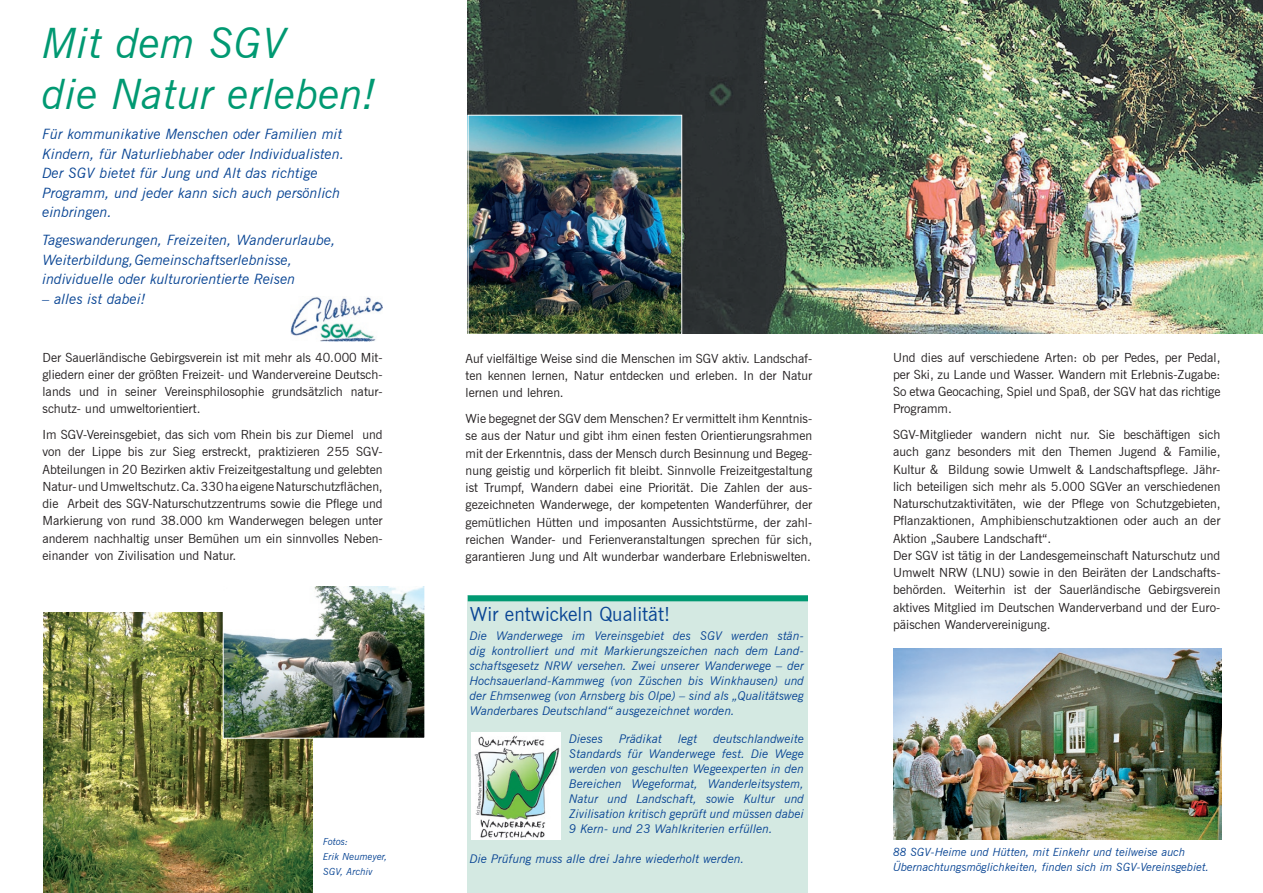
<style>
.page{position:relative;width:1263px;height:893px;background:#fff}
.page>*{position:absolute;margin:0;border:0;box-sizing:border-box;transform-origin:0 0}
.sgv_titel1{font:italic 42px/51px "News Gothic BT";color:#009972}
.sgv_titel3{font:19.5px "News Gothic BT";color:#094594}
.sgv_einleitung{font:italic 14.25px/19.5px "News Gothic BT";color:#094594}
.sgv_fließtext{font:12.6px/17.2px "News Gothic BT";color:#231f20;text-align:justify}
.sgv_fließtext-2{font:italic 12px/15px "News Gothic BT";color:#094594;text-align:justify}
.sgv_bildtext{font:italic 11.25px/15px "News Gothic BT";color:#094594}
.sgv_bildtext-2{font:italic 9.75px/15px "News Gothic BT";color:#094594}
</style>
<div class="page">
<img style="left:893px;top:649px;width:329px;height:191px">
<img style="left:468px;top:0;width:795px;height:334px">
<div style="left:468px;top:596px;width:340px;height:297px;background:#d4e9e2"></div>
<img style="left:472px;top:733px;width:89px;height:107px">
<div style="left:468px;top:595px;width:340px;height:6px;background:#009972"></div>
<img style="left:44px;top:612px;width:269px;height:281px">
<img style="left:225px;top:587px;width:198px;height:150px">
<div style="left:223px;top:579px;width:202px;height:160px;border:1px solid #fff"></div>
<img style="left:290px;top:297px;width:93px;height:44px">
<img style="left:470px;top:117px;width:210px;height:216px">
<div style="left:468px;top:115px;width:214px;height:220px;border:1px solid #fff"></div>
<p class="sgv_titel1" style="left:43px;top:17px;width:335px">Mit dem SGV<br>die Natur erleben!</p>
<p class="sgv_einleitung" style="left:43px;top:124px;width:303px">Für kommunikative Menschen oder Familien mit Kindern, für Naturliebhaber oder Individualisten.<br>Der SGV bietet für Jung und Alt das richtige Programm, und jeder kann sich auch persönlich einbringen.</p>
<p class="sgv_einleitung" style="left:43px;top:230px;width:295px">Tageswanderungen, Freizeiten, Wanderurlaube,<br>Weiterbildung, Gemeinschaftserlebnisse, individuelle oder kulturorientierte Reisen</p>
<p class="sgv_einleitung" style="left:43px;top:289px;width:104px">– alles ist dabei!</p>
<p class="sgv_fließtext" style="left:43px;top:349px;width:342px">Der Sauerländische Gebirgsverein ist mit mehr als 40.000 Mit&shy;gliedern einer der größten Freizeit- und Wandervereine Deutsch&shy;lands und in seiner Vereinsphilosophie grundsätzlich natur&shy;schutz- und umweltorientiert.</p>
<p class="sgv_fließtext" style="left:43px;top:426px;width:342px">Im SGV-Vereinsgebiet, das sich vom Rhein bis zur Diemel und von der Lippe bis zur Sieg erstreckt, praktizieren 255 SGV-Abteilungen in 20 Bezirken aktiv Freizeitgestaltung und gelebten Natur- und Umweltschutz. Ca. 330 ha eigene Naturschutzflächen, die Arbeit des SGV-Naturschutzzentrums sowie die Pflege und Markierung von rund 38.000 km Wanderwegen belegen unter anderem nachhaltig unser Bemühen um ein sinnvolles Neben&shy;einander von Zivilisation und Natur.</p>
<p class="sgv_bildtext-2" style="left:323px;top:834px;width:66px">Fotos:<br>Erik Neumeyer,<br>SGV, Archiv</p>
<p class="sgv_fließtext" style="left:466px;top:350px;width:348px">Auf vielfältige Weise sind die Menschen im SGV aktiv. Landschaf&shy;ten kennen lernen, Natur entdecken und erleben. In der Natur lernen und lehren.</p>
<p class="sgv_fließtext" style="left:466px;top:410px;width:348px">Wie begegnet der SGV dem Menschen? Er vermittelt ihm Kenntnis&shy;se aus der Natur und gibt ihm einen festen Orientierungsrahmen mit der Erkenntnis, dass der Mensch durch Besinnung und Begeg&shy;nung geistig und körperlich fit bleibt. Sinnvolle Freizeitgestaltung ist Trumpf, Wandern dabei eine Priorität. Die Zahlen der aus&shy;gezeichneten Wanderwege, der kompetenten Wanderführer, der gemütlichen Hütten und imposanten Aussichtstürme, der zahl&shy;reichen Wander- und Ferienveranstaltungen sprechen für sich, garantieren Jung und Alt wunderbar wanderbare Erlebniswelten.</p>
<p class="sgv_titel3" style="left:470px;top:602px;width:202px">Wir entwickeln Qualität!</p>
<p class="sgv_fließtext-2" style="left:470px;top:628px;width:336px">Die Wanderwege im Vereinsgebiet des SGV werden stän&shy;dig kontrolliert und mit Markierungszeichen nach dem Land&shy;schaftsgesetz NRW versehen. Zwei unserer Wanderwege – der Hochsauerland-Kammweg (von Züschen bis Winkhausen) und der Ehmsenweg (von Arnsberg bis Olpe) – sind als „Qualitätsweg Wanderbares Deutschland“ ausgezeichnet worden.</p>
<p class="sgv_fließtext-2" style="left:569px;top:731px;width:35px">Dieses</p>
<p class="sgv_fließtext-2" style="left:619px;top:731px;width:45px">Prädikat</p>
<p class="sgv_fließtext-2" style="left:678px;top:731px;width:21px">legt</p>
<p class="sgv_fließtext-2" style="left:569px;top:731px;width:236px;text-indent:144px">deutschlandweite Standards für Wanderwege fest. Die Wege werden von geschulten Wegeexperten in den Bereichen Wegeformat, Wanderleitsystem, Natur und Landschaft, sowie Kultur und Zivilisation kritisch geprüft und müssen dabei 9 Kern- und 23 Wahlkriterien erfüllen.</p>
<p class="sgv_fließtext-2" style="left:470px;top:851px;width:276px">Die Prüfung muss alle drei Jahre wiederholt werden.</p>
<p class="sgv_fließtext" style="left:893px;top:348px;width:329px">Und dies auf verschiedene Arten: ob per Pedes, per Pedal, per Ski, zu Lande und Wasser. Wandern mit Erlebnis-Zugabe:<br>So etwa Geocaching, Spiel und Spaß, der SGV hat das richtige Programm.</p>
<p class="sgv_fließtext" style="left:893px;top:426px;width:329px">SGV-Mitglieder wandern nicht nur. Sie beschäftigen sich auch ganz besonders mit den Themen Jugend &amp; Familie, Kultur &amp; Bildung sowie Umwelt &amp; Landschaftspflege. Jähr&shy;lich beteiligen sich mehr als 5.000 SGVer an verschiedenen Naturschutzaktivitäten, wie der Pflege von Schutzgebieten, Pflanzaktionen, Amphibienschutzaktionen oder auch an der Aktion „Saubere Landschaft“.</p>
<p class="sgv_fließtext" style="left:893px;top:547px;width:329px">Der SGV ist tätig in der Landesgemeinschaft Naturschutz und Umwelt NRW (LNU) sowie in den Beiräten der Landschafts&shy;behörden. Weiterhin ist der Sauerländische Gebirgsverein aktives Mitglied im Deutschen Wanderverband und der Euro&shy;päischen Wandervereinigung.</p>
<p class="sgv_bildtext" style="left:893px;top:844px;width:318px">88 SGV-Heime und Hütten, mit Einkehr und teilweise auch<br>Übernachtungsmöglichkeiten, finden sich im SGV-Vereinsgebiet.</p>
</div>
